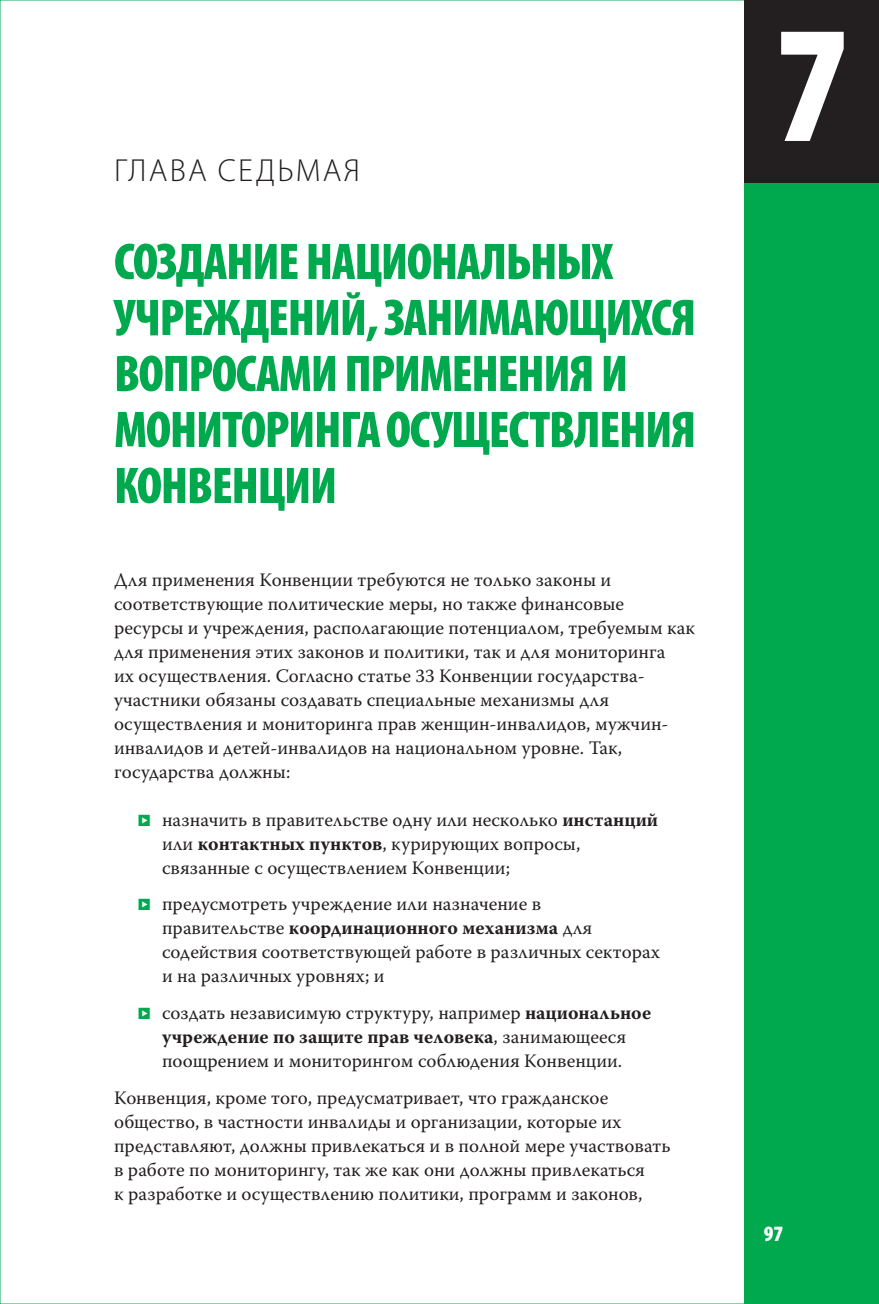
<style>
.page{position:relative;width:879px;height:1304px;background:#fff}
.page>*{position:absolute;margin:0;border:0;box-sizing:border-box;transform-origin:0 0}
.t1{font:900 condensed 168px "Myriad Pro";color:#fff}
.ChaptOpen__Name_R{font:900 condensed 52px/56px "Myriad Pro";letter-spacing:-.025em;color:#00a94e}
.ChaptOpen__Chapter_R{font:300 32px "Myriad Pro";letter-spacing:.07em;color:#231f20}
.t2{font:900 condensed 22px "Myriad Pro";color:#fff}
._1_Text_R{font:19px/24px "Warnock Pro";color:#231f20}
.Text-BulletPoint{font:19px/24px "Warnock Pro";color:#231f20}
.s1{font-family:"Mini Pics ST Directional";font-size:14px;color:#00a94e}
.s2{font-weight:700}
</style>
<div class="page">
<div style="left:744px;top:0;width:135px;height:1304px;background:#00a94e"></div>
<div style="left:744px;top:0;width:135px;height:183px;background:#231f20"></div>
<p class="ChaptOpen__Chapter_R" style="left:114px;top:151px;width:247px">ГЛАВА СЕДЬМАЯ</p>
<p class="ChaptOpen__Name_R" style="left:114px;top:232px;width:584px">СОЗДАНИЕ НАЦИОНАЛЬНЫХ<br>УЧРЕЖДЕНИЙ, ЗАНИМАЮЩИХСЯ<br>ВОПРОСАМИ ПРИМЕНЕНИЯ И<br>МОНИТОРИНГА ОСУЩЕСТВЛЕНИЯ<br>КОНВЕНЦИИ</p>
<p class="_1_Text_R" style="left:114px;top:567px;width:582px">Для применения Конвенции требуются не только законы и соответствующие политические меры, но также финансовые ресурсы и учреждения, располагающие потенциалом, требуемым как для применения этих законов и политики, так и для мониторинга<br>их осуществления. Согласно статье 33 Конвенции государства&shy;участники обязаны создавать специальные механизмы для осуществления и мониторинга прав женщин-инвалидов, мужчин&shy;инвалидов и детей-инвалидов на национальном уровне. Так, государства должны:</p>
<p class="Text-BulletPoint" style="left:162px;top:807px;width:497px;text-indent:-24px"><span class="s1">&amp;</span> назначить в правительстве одну или несколько <span class="s2">инстанций </span>или <span class="s2">контактных пунктов</span>, курирующих вопросы, связанные с осуществлением Конвенции;</p>
<p class="Text-BulletPoint" style="left:162px;top:892px;width:499px;text-indent:-24px"><span class="s1">&amp;</span> предусмотреть учреждение или назначение в правительстве <span class="s2">координационного механизма</span> для содействия соответствующей работе в различных секторах и на различных уровнях; и</p>
<p class="Text-BulletPoint" style="left:138px;top:1001px;width:514px;text-align:center"><span class="s1">&amp;</span> создать независимую структуру, например <span class="s2">национальное учреждение по защите прав человека</span>, занимающееся поощрением и мониторингом соблюдения Конвенции.</p>
<p class="_1_Text_R" style="left:114px;top:1085px;width:558px">Конвенция, кроме того, предусматривает, что гражданское общество, в частности инвалиды и организации, которые их представляют, должны привлекаться и в полной мере участвовать в работе по мониторингу, так же как они должны привлекаться<br>к разработке и осуществлению политики, программ и законов,</p>
<p class="t1" style="left:774px;top:-23px;width:76px">7</p>
<p class="t2" style="left:763px;top:1219px;width:21px">97</p>
</div>
